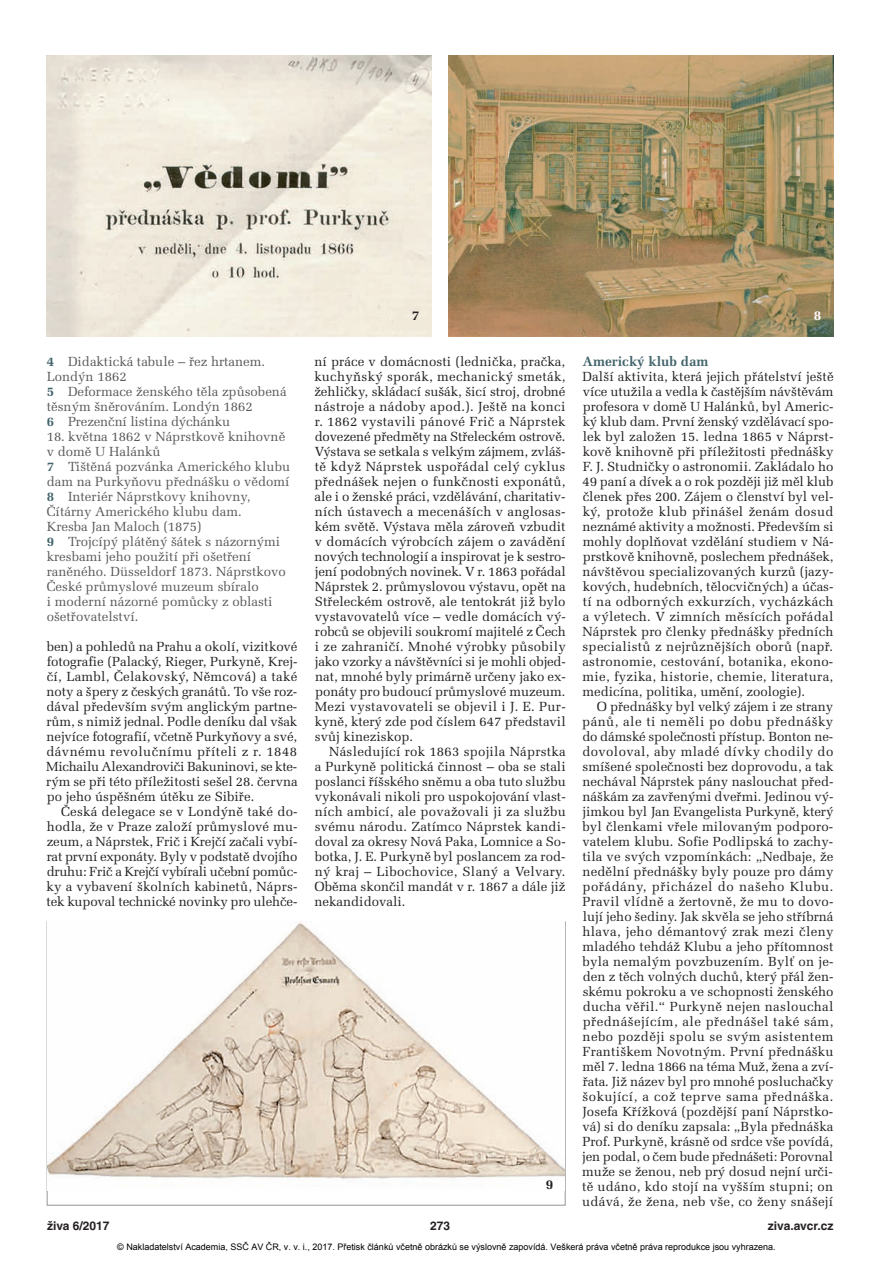
<style>
.page{position:relative;width:893px;height:1263px;background:#fff}
.page>*{position:absolute;margin:0;border:0;box-sizing:border-box;transform-origin:0 0}
.t1{font:700 13.5px "Melior CE";color:#43656c}
.t2{font:700 13.5px "Melior CE";color:#231f20}
.t3{font:700 13.5px "Melior CE";color:#fff}
.t4{font:13.2px/15px "Melior CE";color:#231f20;text-align:justify}
.t5{font:13.2px/15px "Melior CE";color:#57585a}
.t6{font:700 12px "Helvetica CE";color:#231f20}
.t7{font:9px "Arial";color:#000}
.s1{font-weight:700;color:#43656c}
</style>
<div class="page">
<img style="left:449px;top:55px;width:384px;height:281px">
<img style="left:47px;top:55px;width:385px;height:281px">
<img style="left:47px;top:923px;width:518px;height:257px">
<p class="t5" style="left:47px;top:356px;width:241px"><span class="s1">4</span> Didaktická tabule – řez hrtanem.<br>Londýn 1862<br><span class="s1">5</span> Deformace ženského těla způsobená těsným šněrováním. Londýn 1862<br><span class="s1">6</span> Prezenční listina dýchánku</p>
<p class="t5" style="left:47px;top:431px;width:245px">18. května 1862 v Náprstkově knihovně v domě U Halánků<br><span class="s1">7</span> Tištěná pozvánka Amerického klubu dam na Purkyňovu přednášku o vědomí<br><span class="s1">8</span> Interiér Náprstkovy knihovny,<br>Čítárny Amerického klubu dam.<br>Kresba Jan Maloch (1875)<br><span class="s1">9</span> Trojcípý plátěný šátek s názornými kresbami jeho použití při ošetření raněného. Düsseldorf 1873. Náprstkovo<br>České průmyslové muzeum sbíralo<br>i moderní názorné pomůcky z oblasti ošetřovatelství.</p>
<p class="t4" style="left:46px;top:641px;width:253px">ben) a pohledů na Prahu a okolí, vizitkové fotografie (Palacký, Rieger, Purkyně, Krej&shy;čí, Lambl, Čelakovský, Němcová) a také noty a špery z českých granátů. To vše roz&shy;dával především svým anglickým partne&shy;rům, s nimiž jednal. Podle deníku dal však nejvíce fotografií, včetně Purkyňovy a své, dávnému revolučnímu příteli z r. 1848<br>Michailu Alexandroviči Bakuninovi, se kte&shy;rým se při této příležitosti sešel 28. června po jeho úspěšném útěku ze Sibiře.</p>
<p class="t4" style="left:47px;top:806px;width:253px;text-indent:15px">Česká delegace se v Londýně také do - hodla, že v Praze založí průmyslové mu - zeum, a Náprstek, Frič i Krejčí začali vybí&shy;rat první exponáty. Byly v podstatě dvojího druhu: Frič a Krejčí vybírali učební pomůc&shy;ky a vybavení školních kabinetů, Náprs&shy;tek kupoval technické novinky pro ulehče -</p>
<p class="t2" style="left:412px;top:311px;width:9px">7</p>
<p class="t3" style="left:814px;top:311px;width:9px">8</p>
<p class="t4" style="left:314px;top:356px;width:253px">ní práce v domácnosti (lednička, pračka, kuchyňský sporák, mechanický smeták, žehličky, skládací sušák, šicí stroj, drobné nástroje a nádoby apod.). Ještě na konci r. 1862 vystavili pánové Frič a Náprstek dovezené předměty na Střeleckém ostrově.<br>Výstava se setkala s velkým zájmem, zvláš&shy;tě když Náprstek uspořádal celý cyklus přednášek nejen o funkčnosti exponátů, ale i o ženské práci, vzdělávání, charitativ - ních ústavech a mecenáších v anglosas&shy;kém světě. Výstava měla zároveň vzbudit v domácích výrobcích zájem o zavádění nových technologií a inspirovat je k sestro&shy;jení podobných novinek. V r. 1863 pořádal Náprstek 2. průmyslovou výstavu, opět na Střeleckém ostrově, ale tentokrát již bylo vystavovatelů více – vedle domácích vý - robců se objevili soukromí majitelé z Čech i ze zahraničí. Mnohé výrobky působily jako vzorky a návštěvníci si je mohli objed&shy;nat, mnohé byly primárně určeny jako ex - ponáty pro budoucí průmyslové muzeum.<br>Mezi vystavovateli se objevil i J. E. Pur&shy;kyně, který zde pod číslem 647 představil svůj kineziskop.</p>
<p class="t4" style="left:315px;top:746px;width:253px;text-indent:15px">Následující rok 1863 spojila Náprstka a Purkyně politická činnost – oba se stali poslanci říšského sněmu a oba tuto službu vykonávali nikoli pro uspokojování vlast&shy;ních ambicí, ale považovali ji za službu svému národu. Zatímco Náprstek kandi&shy;doval za okresy Nová Paka, Lomnice a So - botka, J. E. Purkyně byl poslancem za rod&shy;ný kraj – Libochovice, Slaný a Velvary.<br>Oběma skončil mandát v r. 1867 a dále již nekandidovali.</p>
<p class="t2" style="left:546px;top:1180px;width:9px">9</p>
<p class="t1" style="left:583px;top:357px;width:128px">Americký klub dam</p>
<p class="t4" style="left:582px;top:371px;width:253px">Další aktivita, která jejich přátelství ještě více utužila a vedla k častějším návštěvám profesora v domě U Halánků, byl Americ&shy;ký klub dam. První ženský vzdělávací spo&shy;lek byl založen 15. ledna 1865 v Náprst&shy;kově knihovně při příležitosti přednášky F. J. Studničky o astronomii. Zakládalo ho 49 paní a dívek a o rok později již měl klub členek přes 200. Zájem o členství byl vel&shy;ký, protože klub přinášel ženám dosud neznámé aktivity a možnosti. Především si mohly doplňovat vzdělání studiem v Ná - prstkově knihovně, poslechem přednášek, návštěvou specializovaných kurzů (jazy&shy;kových, hudebních, tělocvičných) a účas&shy;tí na odborných exkurzích, vycházkách a výletech. V zimních měsících pořádal Náprstek pro členky přednášky předních specialistů z nejrůznějších oborů (např. astronomie, cestování, botanika, ekono&shy;mie, fyzika, historie, chemie, literatura, medicína, politika, umění, zoologie).</p>
<p class="t4" style="left:582px;top:701px;width:253px;text-indent:15px">O přednášky byl velký zájem i ze strany pánů, ale ti neměli po dobu přednášky do dámské společnosti přístup. Bonton ne&shy;dovoloval, aby mladé dívky chodily do smíšené společnosti bez doprovodu, a tak nechával Náprstek pány naslouchat před&shy;náškám za zavřenými dveřmi. Jedinou vý - jimkou byl Jan Evangelista Purkyně, který byl členkami vřele milovaným podporo&shy;vatelem klubu. Sofie Podlipská to zachy&shy;tila ve svých vzpomínkách: „Nedbaje, že nedělní přednášky byly pouze pro dámy pořádány, přicházel do našeho Klubu.<br>Pravil vlídně a žertovně, že mu to dovo&shy;lují jeho šediny. Jak skvěla se jeho stříbrná hlava, jeho démantový zrak mezi členy mladého tehdáž Klubu a jeho přítomnost byla nemalým povzbuzením. Bylť on je - den z těch volných duchů, který přál žen&shy;skému pokroku a ve schopnosti ženského ducha věřil.“ Purkyně nejen naslouchal přednášejícím, ale přednášel také sám, nebo později spolu se svým asistentem Františkem Novotným. První přednášku měl 7. ledna 1866 na téma Muž, žena a zví&shy;řata. Již název byl pro mnohé posluchačky šokující, a což teprve sama přednáška.<br>Josefa Křížková (pozdější paní Náprstko&shy;vá) si do deníku zapsala: „Byla přednáška Prof. Purkyně, krásně od srdce vše povídá, jen podal, o čem bude přednášeti: Porovnal muže se ženou, neb prý dosud nejní urči&shy;tě udáno, kdo stojí na vyšším stupni; on udává, že žena, neb vše, co ženy snášejí</p>
<p class="t6" style="left:47px;top:1221px;width:64px">živa 6/2017</p>
<p class="t6" style="left:430px;top:1221px;width:22px">273</p>
<p class="t6" style="left:768px;top:1221px;width:67px">ziva.avcr.cz</p>
<p class="t7" style="left:117px;top:1241px;width:660px">© Nakladatelství Academia, SSČ AV ČR, v. v. i., 2017. Přetisk článků včetně obrázků se výslovně zapovídá. Veškerá práva včetně práva reprodukce jsou vyhrazena.</p>
</div>
